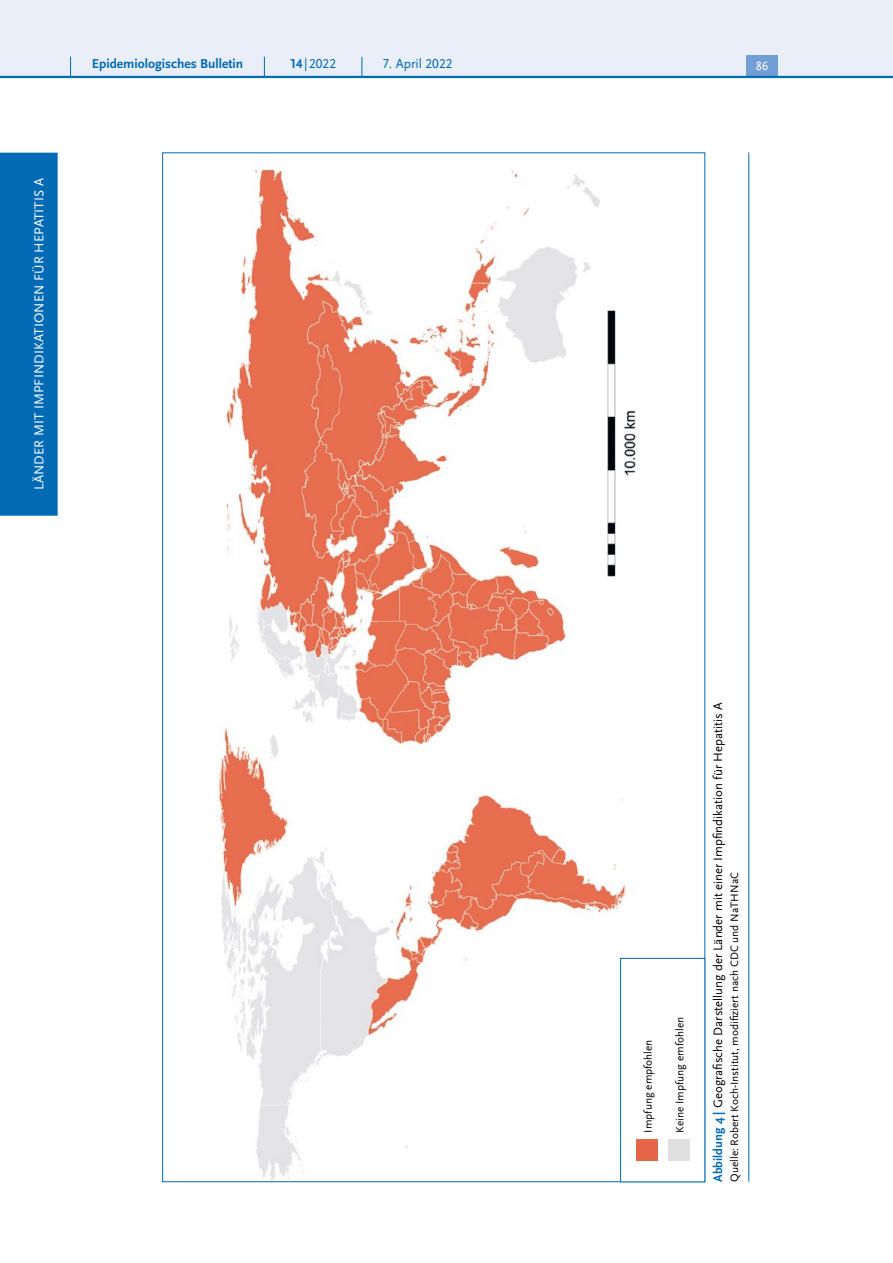
<style>
.page{position:relative;width:893px;height:1263px;background:#fff}
.page>*{position:absolute;margin:0;border:0;box-sizing:border-box;transform-origin:0 0}
.t1{font:13.5px "Scala Sans Pro";letter-spacing:.01em;color:#fff}
.t2{font:700 13.5px "Scala Sans Pro";color:#006ab4}
.t3{font:13.5px "Scala Sans Pro";color:#006ab4}
.P_-_Bildunterschrift{font:12.75px "Scala Sans Pro";color:#000}
.t4{font:12.45px "Scala Sans Pro";color:#fff}
.P_-_Bildunterschrift-2{font:11.25px "Scala Sans Pro";color:#000}
.t5{font:11.25px "Scala Sans Pro";color:#000}
.s1{font-weight:700}
.s2{font-weight:700;color:#006ab4}
</style>
<div class="page">
<img style="left:217px;top:162px;width:427px;height:1018px">
<div style="left:621px;top:958px;width:84px;height:224px;background:#fff"></div>
<div style="left:620px;top:958px;width:85px;height:224px;border:1px solid #006ab4"></div>
<div style="left:636px;top:1139px;width:22px;height:22px;background:#e46547"></div>
<div style="left:668px;top:1139px;width:22px;height:22px;background:#e0e0e1"></div>
<hr style="left:749px;top:153px;width:1px;height:1029px;background:#006ab4">
<div style="left:0;top:153px;width:58px;height:363px;background:#006ab4"></div>
<div style="left:0;top:0;width:893px;height:77px;background:#eaeef9"></div>
<div style="left:746px;top:55px;width:32px;height:21px;background:#719ed4"></div>
<hr style="left:0;top:76px;width:893px;height:2px;background:#006ab4">
<svg style="left:70px;top:57px;width:1px;height:19px"></svg>
<svg style="left:264px;top:57px;width:1px;height:19px"></svg>
<svg style="left:362px;top:57px;width:1px;height:19px"></svg>
<p class="t1" style="left:31px;top:490px;width:313px;rotate:-90deg">LÄNDER MIT IMPFINDIKATIONEN FÜR HEPATITIS A</p>
<p class="t2" style="left:92px;top:55px;width:153px">Epidemiologisches Bulletin</p>
<p class="t3" style="left:291px;top:55px;width:47px"><span class="s1">14</span>|2022</p>
<p class="t3" style="left:383px;top:55px;width:71px">7. April 2022</p>
<p class="t4" style="left:756px;top:59px;width:14px">86</p>
<p class="t5" style="left:642px;top:1132px;width:95px;rotate:-90deg">Impfung empfohlen</p>
<p class="t5" style="left:673px;top:1132px;width:117px;rotate:-90deg">Keine Impfung emfohlen</p>
<p class="P_-_Bildunterschrift" style="left:711px;top:1182px;width:481px;rotate:-90deg"><span class="s2">Abbildung 4 |</span> Geografische Darstellung der Länder mit einer Impfindikation für Hepatitis A</p>
<p class="P_-_Bildunterschrift-2" style="left:728px;top:1182px;width:311px;rotate:-90deg">Quelle: Robert Koch-Institut, modifiziert nach CDC und NaTHNaC</p>
</div>
